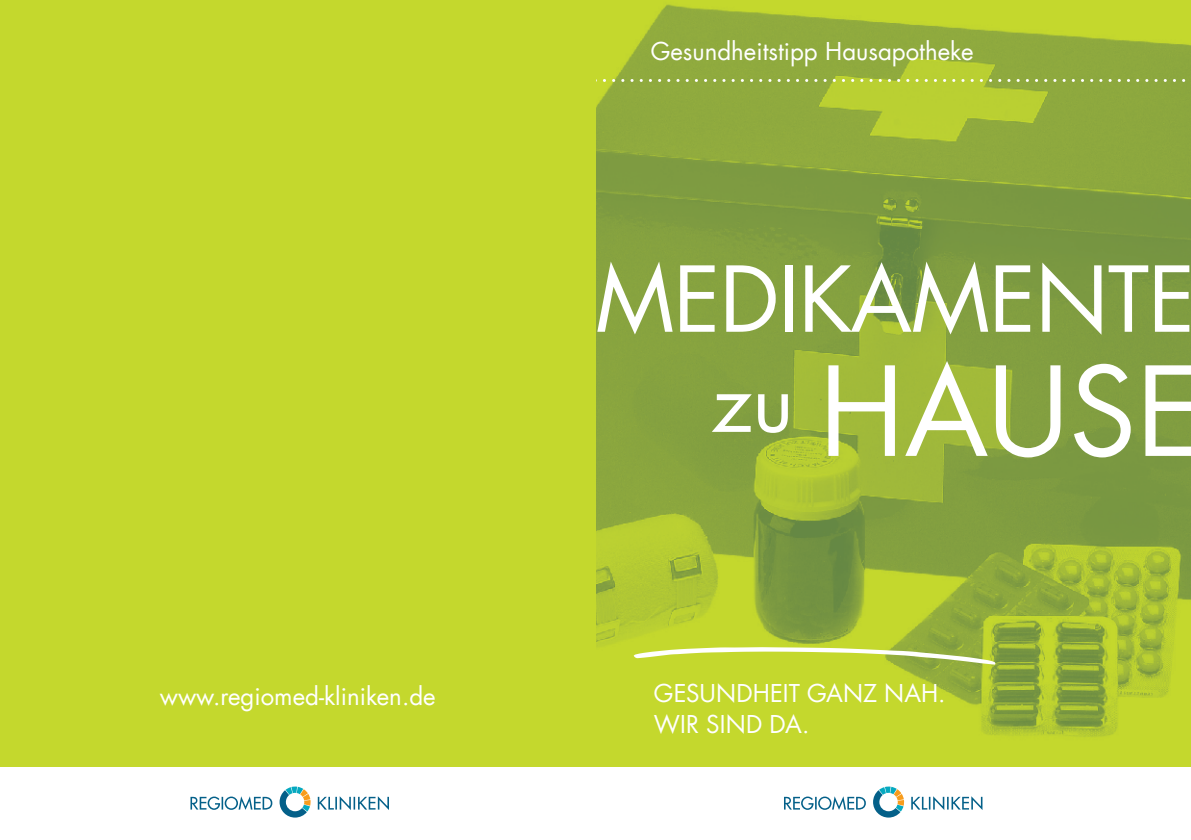
<style>
.page{position:relative;width:1191px;height:840px;background:#fff}
.page>*{position:absolute;margin:0;border:0;box-sizing:border-box;transform-origin:0 0}
.t1{font:120px "Futura Com";color:#fff}
.t2{font:88px "Futura Com";letter-spacing:-.01em;color:#fff}
.t3{font:24px/30.8px "Futura Com";color:#fff}
</style>
<div class="page">
<img style="left:595px;top:0;width:596px;height:765px">
<svg style="left:873px;top:786px;width:31px;height:31px"></svg>
<svg style="left:784px;top:796px;width:82px;height:13px"></svg>
<svg style="left:911px;top:796px;width:71px;height:13px"></svg>
<svg style="left:595px;top:79px;width:596px;height:3px;background:#b3c66b"></svg>
<svg style="left:633px;top:646px;width:362px;height:18px"></svg>
<div style="left:0;top:0;width:595px;height:765px;background:#c4d82d"></div>
<svg style="left:279px;top:786px;width:32px;height:31px"></svg>
<svg style="left:190px;top:796px;width:82px;height:13px"></svg>
<svg style="left:318px;top:796px;width:71px;height:13px"></svg>
<p class="t3" style="left:160px;top:679px;width:277px">www.regiomed-kliniken.de</p>
<p class="t3" style="left:650px;top:35px;width:324px">Gesundheitstipp Hausapotheke</p>
<h2 class="t2" style="left:595px;top:239px;width:601px">MEDIKAMENTE</h2>
<h1 class="t1" style="left:711px;top:329px;width:491px"><sup>zu</sup> HAUSE</h1>
<p class="t3" style="left:654px;top:677px;width:293px">GESUNDHEIT GANZ NAH.<br>WIR SIND DA.</p>
</div>
